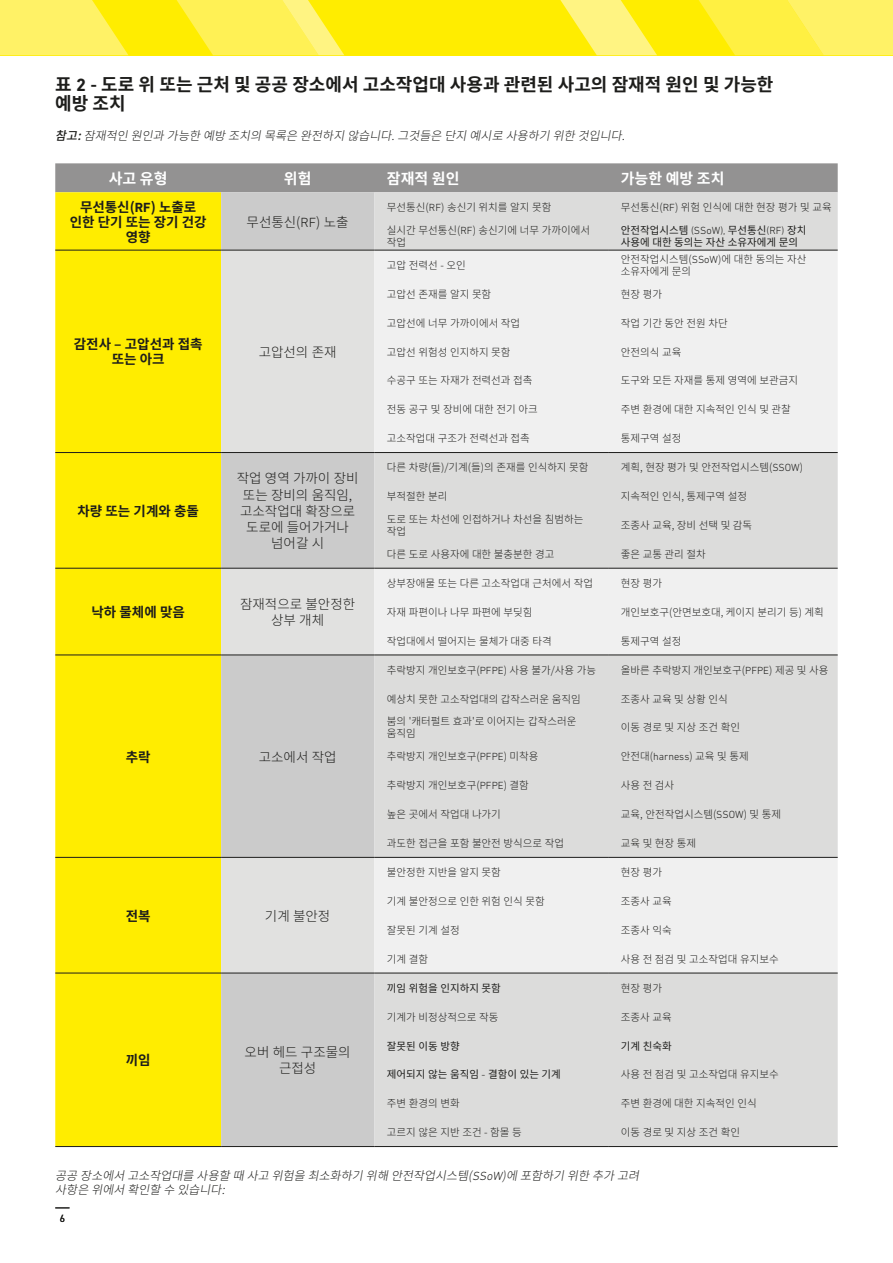
<style>
.page{position:relative;width:893px;height:1263px;background:#fff}
.page>*{position:absolute;margin:0;border:0;box-sizing:border-box;transform-origin:0 0}
.t1{font:700 18px/19.5px "Source Han Sans K";color:#1d1d1b}
.t2{font:700 15px "Source Han Sans K";color:#fff}
.t3{font:300 13.5px/16.2px "Source Han Sans K";color:#1d1d1b;text-align:center}
.t4{font:700 13.5px/15px "Source Han Sans K";color:#1d1d1b;text-align:center}
.t5{font:italic 300 12px/14.4px "Source Han Sans K";color:#1d1d1b}
.t6{font:300 10.5px/12px "Source Han Sans K";color:#1d1d1b}
.t7{font:10.5px/12px "Source Han Sans K";color:#1d1d1b}
.t8{font:10.5px "DIN2014";color:#1d1d1b}
.s1{font-family:"DIN Next LT Pro"}
.s2{font-weight:500}
.s3{font-family:"DIN Next LT Pro";font-weight:300}
</style>
<div class="page">
<svg style="left:55px;top:1207px;width:15px;height:1px"></svg>
<div style="left:0;top:0;width:893px;height:55px;background:#ffed00"></div>
<svg style="left:560px;top:0;width:97px;height:55px"></svg>
<svg style="left:177px;top:0;width:167px;height:55px"></svg>
<svg style="left:699px;top:0;width:194px;height:55px;background:#fff04b"></svg>
<svg style="left:0;top:0;width:128px;height:55px;background:#fff157"></svg>
<div style="left:55px;top:163px;width:783px;height:29px;background:#939292"></div>
<div style="left:55px;top:192px;width:166px;height:954px;background:#ffed00"></div>
<div style="left:221px;top:192px;width:153px;height:954px;background:#cbcbcb"></div>
<div style="left:374px;top:192px;width:464px;height:954px;background:#dcdcdb"></div>
<svg style="left:221px;top:251px;width:153px;height:722px;background:#d7d7d6"></svg>
<svg style="left:374px;top:251px;width:464px;height:722px;fill:#f0f0f0"></svg>
<hr style="left:55px;top:1146px;width:166px;height:1px;background:#1d1d1b">
<hr style="left:221px;top:1146px;width:153px;height:1px;background:#1d1d1b">
<hr style="left:374px;top:1146px;width:234px;height:1px;background:#1d1d1b">
<hr style="left:608px;top:1146px;width:230px;height:1px;background:#1d1d1b">
<hr style="left:55px;top:973px;width:166px;height:1px;background:#1d1d1b">
<hr style="left:221px;top:973px;width:153px;height:1px;background:#1d1d1b">
<hr style="left:374px;top:973px;width:234px;height:1px;background:#1d1d1b">
<hr style="left:608px;top:973px;width:230px;height:1px;background:#1d1d1b">
<hr style="left:55px;top:857px;width:166px;height:1px;background:#1d1d1b">
<hr style="left:221px;top:857px;width:153px;height:1px;background:#1d1d1b">
<hr style="left:374px;top:857px;width:234px;height:1px;background:#1d1d1b">
<hr style="left:608px;top:857px;width:230px;height:1px;background:#1d1d1b">
<hr style="left:55px;top:654px;width:166px;height:1px;background:#1d1d1b">
<hr style="left:221px;top:654px;width:153px;height:1px;background:#1d1d1b">
<hr style="left:374px;top:654px;width:234px;height:1px;background:#1d1d1b">
<hr style="left:608px;top:654px;width:230px;height:1px;background:#1d1d1b">
<hr style="left:55px;top:568px;width:166px;height:1px;background:#1d1d1b">
<hr style="left:221px;top:568px;width:153px;height:1px;background:#1d1d1b">
<hr style="left:374px;top:568px;width:234px;height:1px;background:#1d1d1b">
<hr style="left:608px;top:568px;width:230px;height:1px;background:#1d1d1b">
<hr style="left:55px;top:250px;width:166px;height:1px;background:#1d1d1b">
<hr style="left:221px;top:250px;width:153px;height:1px;background:#1d1d1b">
<hr style="left:55px;top:452px;width:166px;height:1px;background:#1d1d1b">
<hr style="left:221px;top:452px;width:153px;height:1px;background:#1d1d1b">
<hr style="left:374px;top:250px;width:234px;height:1px;background:#1d1d1b">
<hr style="left:608px;top:250px;width:230px;height:1px;background:#1d1d1b">
<hr style="left:374px;top:452px;width:234px;height:1px;background:#1d1d1b">
<hr style="left:608px;top:452px;width:230px;height:1px;background:#1d1d1b">
<h1 class="t1" style="left:55px;top:75px;width:720px">표 <span class="s1">2</span> - 도로 위 또는 근처 및 공공 장소에서 고소작업대 사용과 관련된 사고의 잠재적 원인 및 가능한 예방 조치</h1>
<p class="t5" style="left:55px;top:128px;width:577px"><span class="s2">참고:</span> 잠재적인 원인과 가능한 예방 조치의 목록은 완전하지 않습니다. 그것들은 단지 예시로 사용하기 위한 것입니다.</p>
<h2 class="t2" style="left:109px;top:170px;width:60px">사고 유형</h2>
<h2 class="t2" style="left:284px;top:170px;width:29px">위험</h2>
<h2 class="t2" style="left:387px;top:170px;width:74px">잠재적 원인</h2>
<h2 class="t2" style="left:621px;top:170px;width:105px">가능한 예방 조치</h2>
<p class="t4" style="left:70px;top:199px;width:138px">무선통신(<span class="s1">RF</span>) 노출로 인한 단기 또는 장기 건강 영향</p>
<p class="t6" style="left:387px;top:201px;width:166px">무선통신(<span class="s1">RF</span>) 송신기 위치를 알지 못함</p>
<p class="t6" style="left:621px;top:201px;width:212px">무선통신(<span class="s1">RF</span>) 위험 인식에 대한 현장 평가 및 교육</p>
<p class="t6" style="left:387px;top:224px;width:205px">실시간 무선통신(<span class="s1">RF</span>) 송신기에 너무 가까이에서 작업</p>
<p class="t7" style="left:621px;top:224px;width:187px">안전작업시스템 <span class="s3">(SSoW),</span> 무선통신<span class="s3">(RF)</span> 장치 사용에 대한 동의는 자산 소유자에게 문의</p>
<p class="t3" style="left:247px;top:214px;width:104px">무선통신(<span class="s1">RF</span>) 노출</p>
<p class="t4" style="left:74px;top:337px;width:130px">감전사 – 고압선과 접촉 또는 아크</p>
<p class="t3" style="left:259px;top:344px;width:79px">고압선의 존재</p>
<p class="t4" style="left:78px;top:504px;width:123px">차량 또는 기계와 충돌</p>
<p class="t3" style="left:237px;top:471px;width:123px">작업 영역 가까이 장비 또는 장비의 움직임, 고소작업대 확장으로 도로에 들어가거나 넘어갈 시</p>
<p class="t4" style="left:92px;top:605px;width:95px">낙하 물체에 맞음</p>
<p class="t3" style="left:240px;top:596px;width:117px">잠재적으로 불안정한 상부 개체</p>
<p class="t4" style="left:126px;top:749px;width:26px">추락</p>
<p class="t3" style="left:259px;top:749px;width:79px">고소에서 작업</p>
<p class="t4" style="left:126px;top:908px;width:26px">전복</p>
<p class="t3" style="left:265px;top:908px;width:67px">기계 불안정</p>
<p class="t4" style="left:126px;top:1053px;width:26px">끼임</p>
<p class="t3" style="left:245px;top:1044px;width:108px">오버 헤드 구조물의 근접성</p>
<p class="t6" style="left:387px;top:259px;width:80px">고압 전력선 - 오인</p>
<p class="t6" style="left:621px;top:253px;width:187px">안전작업시스템(<span class="s1">SSoW</span>)에 대한 동의는 자산 소유자에게 문의</p>
<p class="t6" style="left:387px;top:288px;width:106px">고압선 존재를 알지 못함</p>
<p class="t6" style="left:621px;top:288px;width:43px">현장 평가</p>
<p class="t6" style="left:387px;top:317px;width:135px">고압선에 너무 가까이에서 작업</p>
<p class="t6" style="left:621px;top:317px;width:108px">작업 기간 동안 전원 차단</p>
<p class="t6" style="left:387px;top:346px;width:125px">고압선 위험성 인지하지 못함</p>
<p class="t6" style="left:621px;top:346px;width:62px">안전의식 교육</p>
<p class="t6" style="left:387px;top:375px;width:147px">수공구 또는 자재가 전력선과 접촉</p>
<p class="t6" style="left:621px;top:375px;width:179px">도구와 모든 자재를 통제 영역에 보관금지</p>
<p class="t6" style="left:387px;top:404px;width:152px">전동 공구 및 장비에 대한 전기 아크</p>
<p class="t6" style="left:621px;top:404px;width:172px">주변 환경에 대한 지속적인 인식 및 관찰</p>
<p class="t6" style="left:387px;top:433px;width:144px">고소작업대 구조가 전력선과 접촉</p>
<p class="t6" style="left:621px;top:433px;width:62px">통제구역 설정</p>
<p class="t6" style="left:387px;top:461px;width:203px">다른 차량(들)/기계(들)의 존재를 인식하지 못함</p>
<p class="t6" style="left:621px;top:461px;width:184px">계획, 현장 평가 및 안전작업시스템(<span class="s1">SSOW</span>)</p>
<p class="t6" style="left:387px;top:490px;width:62px">부적절한 분리</p>
<p class="t6" style="left:621px;top:490px;width:128px">지속적인 인식, 통제구역 설정</p>
<p class="t6" style="left:387px;top:513px;width:198px">도로 또는 차선에 인접하거나 차선을 침범하는 작업</p>
<p class="t6" style="left:621px;top:519px;width:133px">조종사 교육, 장비 선택 및 감독</p>
<p class="t6" style="left:387px;top:548px;width:169px">다른 도로 사용자에 대한 불충분한 경고</p>
<p class="t6" style="left:621px;top:548px;width:87px">좋은 교통 관리 절차</p>
<p class="t6" style="left:387px;top:577px;width:208px">상부장애물 또는 다른 고소작업대 근처에서 작업</p>
<p class="t6" style="left:621px;top:577px;width:43px">현장 평가</p>
<p class="t6" style="left:387px;top:606px;width:147px">자재 파편이나 나무 파편에 부딪힘</p>
<p class="t6" style="left:621px;top:606px;width:205px">개인보호구(안면보호대, 케이지 분리기 등) 계획</p>
<p class="t6" style="left:387px;top:635px;width:166px">작업대에서 떨어지는 물체가 대중 타격</p>
<p class="t6" style="left:621px;top:635px;width:62px">통제구역 설정</p>
<p class="t6" style="left:387px;top:664px;width:211px">추락방지 개인보호구(<span class="s1">PFPE</span>) 사용 불가/사용 가능</p>
<p class="t6" style="left:621px;top:664px;width:209px">올바른 추락방지 개인보호구(<span class="s1">PFPE</span>) 제공 및 사용</p>
<p class="t6" style="left:387px;top:693px;width:195px">예상치 못한 고소작업대의 갑작스러운 움직임</p>
<p class="t6" style="left:621px;top:693px;width:108px">조종사 교육 및 상황 인식</p>
<p class="t6" style="left:387px;top:716px;width:191px">붐의 '캐터펄트 효과'로 이어지는 갑작스러운 움직임</p>
<p class="t6" style="left:621px;top:722px;width:121px">이동 경로 및 지상 조건 확인</p>
<p class="t6" style="left:387px;top:751px;width:153px">추락방지 개인보호구(<span class="s1">PFPE</span>) 미착용</p>
<p class="t6" style="left:621px;top:751px;width:129px">안전대(<span class="s1">harness</span>) 교육 및 통제</p>
<p class="t6" style="left:387px;top:780px;width:143px">추락방지 개인보호구(<span class="s1">PFPE</span>) 결함</p>
<p class="t6" style="left:621px;top:780px;width:55px">사용 전 검사</p>
<p class="t6" style="left:387px;top:808px;width:116px">높은 곳에서 작업대 나가기</p>
<p class="t6" style="left:621px;top:808px;width:162px">교육, 안전작업시스템(<span class="s1">SSOW</span>) 및 통제</p>
<p class="t6" style="left:387px;top:837px;width:179px">과도한 접근을 포함 불안전 방식으로 작업</p>
<p class="t6" style="left:621px;top:837px;width:77px">교육 및 현장 통제</p>
<p class="t6" style="left:387px;top:866px;width:116px">불안정한 지반을 알지 못함</p>
<p class="t6" style="left:621px;top:866px;width:43px">현장 평가</p>
<p class="t6" style="left:387px;top:895px;width:159px">기계 불안정으로 인한 위험 인식 못함</p>
<p class="t6" style="left:621px;top:895px;width:52px">조종사 교육</p>
<p class="t6" style="left:387px;top:924px;width:74px">잘못된 기계 설정</p>
<p class="t6" style="left:621px;top:924px;width:52px">조종사 익숙</p>
<p class="t6" style="left:387px;top:953px;width:43px">기계 결함</p>
<p class="t6" style="left:621px;top:953px;width:159px">사용 전 점검 및 고소작업대 유지보수</p>
<p class="t7" style="left:387px;top:982px;width:116px">끼임 위험을 인지하지 못함</p>
<p class="t6" style="left:621px;top:982px;width:43px">현장 평가</p>
<p class="t6" style="left:387px;top:1011px;width:113px">기계가 비정상적으로 작동</p>
<p class="t6" style="left:621px;top:1011px;width:52px">조종사 교육</p>
<p class="t7" style="left:387px;top:1040px;width:74px">잘못된 이동 방향</p>
<p class="t7" style="left:621px;top:1040px;width:52px">기계 친숙화</p>
<p class="t7" style="left:387px;top:1069px;width:175px">제어되지 않는 움직임 <span class="s3">-</span> 결함이 있는 기계</p>
<p class="t6" style="left:621px;top:1069px;width:159px">사용 전 점검 및 고소작업대 유지보수</p>
<p class="t6" style="left:387px;top:1098px;width:74px">주변 환경의 변화</p>
<p class="t6" style="left:621px;top:1098px;width:137px">주변 환경에 대한 지속적인 인식</p>
<p class="t6" style="left:387px;top:1126px;width:136px">고르지 않은 지반 조건 - 함몰 등</p>
<p class="t6" style="left:621px;top:1126px;width:121px">이동 경로 및 지상 조건 확인</p>
<p class="t5" style="left:55px;top:1168px;width:592px">공공 장소에서 고소작업대를 사용할 때 사고 위험을 최소화하기 위해 안전작업시스템(<span class="s1">SSoW</span>)에 포함하기 위한 추가 고려 사항은 위에서 확인할 수 있습니다:</p>
<p class="t8" style="left:60px;top:1212px;width:7px">6</p>
</div>
